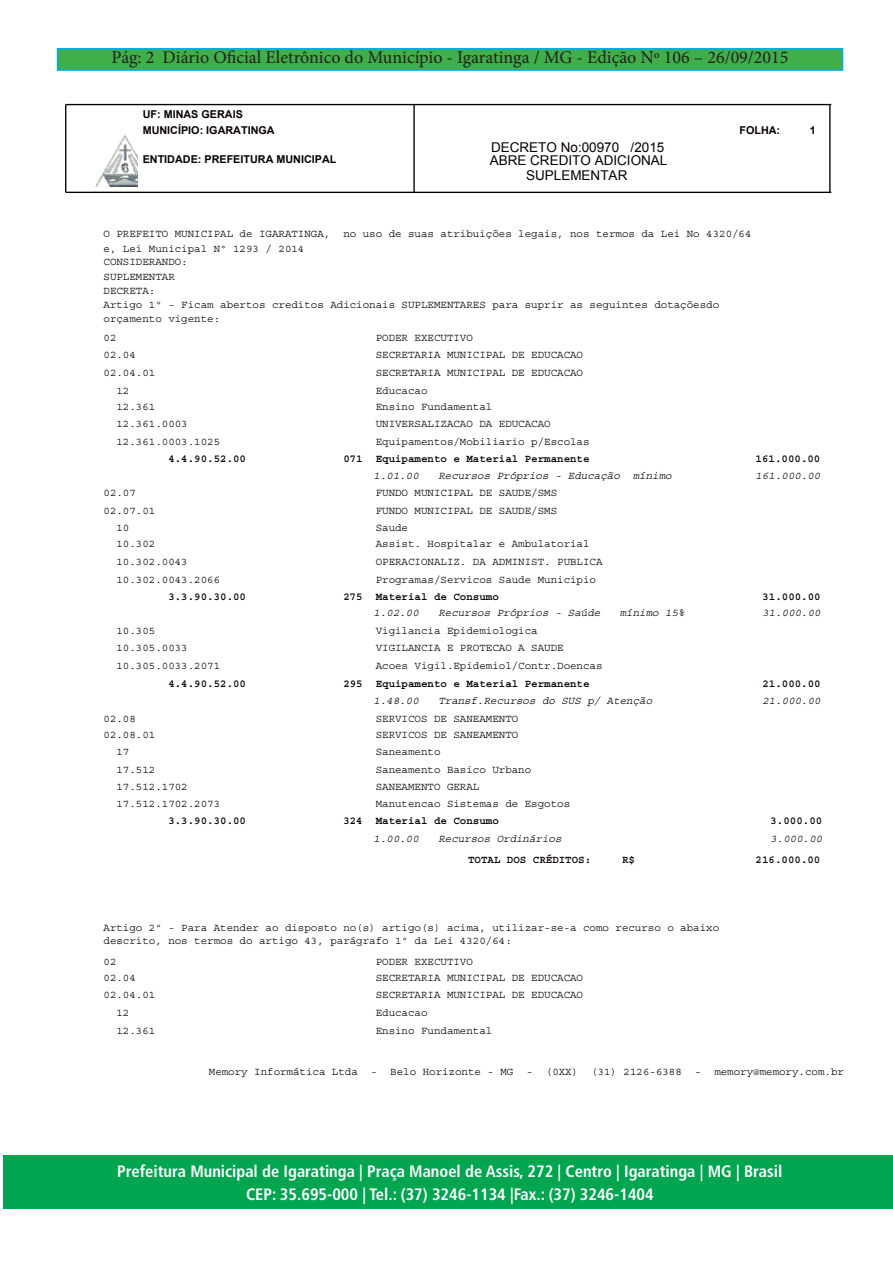
<style>
.page{position:relative;width:893px;height:1263px;background:#fff}
.page>*{position:absolute;margin:0;border:0;box-sizing:border-box;transform-origin:0 0}
.t1{font:18px "Minion Pro";color:#231f20}
.t2{font:700 condensed 16.5px "Frutiger LT Std";color:#fff}
.t3{font:13.5px/13.5px "Arial";color:#080000}
.t4{font:10.8px/14.9px "Courier Std";color:#080000}
.t5{font:700 10.8px "Courier Std";color:#080000}
.t6{font:italic 10.8px "Courier Std";color:#080000}
.t7{font:700 10.8px "Arial";color:#080000}
</style>
<div class="page">
<div style="left:4px;top:1155px;width:889px;height:54px;background:#00a54f"></div>
<div style="left:58px;top:49px;width:784px;height:21px;background:#40ae49"></div>
<div style="left:57px;top:48px;width:786px;height:23px;border:2px solid #00aeef"></div>
<hr style="left:66px;top:104px;width:765px;height:1px;background:#000">
<hr style="left:66px;top:192px;width:765px;height:1px;background:#000">
<hr style="left:65px;top:105px;width:1px;height:87px;background:#000">
<hr style="left:829px;top:105px;width:2px;height:87px;background:#000">
<img style="left:87px;top:133px;width:50px;height:54px">
<hr style="left:413px;top:105px;width:2px;height:87px;background:#000">
<p class="t1" style="left:112px;top:45px;width:678px">Pág: 2 Diário Oficial Eletrônico do Município - Igaratinga / MG - Edição Nº 106 – 26/09/2015</p>
<p class="t7" style="left:143px;top:107px;width:102px">UF: MINAS GERAIS</p>
<p class="t7" style="left:143px;top:123px;width:133px">MUNICÍPIO: IGARATINGA</p>
<p class="t7" style="left:143px;top:152px;width:195px">ENTIDADE: PREFEITURA MUNICIPAL</p>
<p class="t3" style="left:490px;top:140px;width:179px">DECRETO No:00970 /2015<br>ABRE CREDITO ADICIONAL</p>
<p class="t3" style="left:526px;top:169px;width:103px">SUPLEMENTAR</p>
<p class="t7" style="left:739px;top:123px;width:42px">FOLHA:</p>
<p class="t7" style="left:810px;top:123px;width:8px">1</p>
<p class="t4" style="left:104px;top:226px;width:649px">O PREFEITO MUNICIPAL de IGARATINGA, no uso de suas atribuições legais, nos termos da Lei No 4320/64 e, Lei Municipal Nº 1293 / 2014</p>
<p class="t4" style="left:104px;top:255px;width:86px">CONSIDERANDO:<br>SUPLEMENTAR</p>
<p class="t4" style="left:104px;top:283px;width:617px">DECRETA:<br>Artigo 1º - Ficam abertos creditos Adicionais SUPLEMENTARES para suprir as seguintes dotaçõesdo</p>
<p class="t4" style="left:104px;top:309px;width:118px;line-height:18.9px">orçamento vigente:<br>02</p>
<p class="t4" style="left:376px;top:330px;width:99px">PODER EXECUTIVO</p>
<p class="t4" style="left:104px;top:348px;width:34px">02.04</p>
<p class="t4" style="left:376px;top:348px;width:209px">SECRETARIA MUNICIPAL DE EDUCACAO</p>
<p class="t4" style="left:104px;top:365px;width:53px">02.04.01</p>
<p class="t4" style="left:376px;top:365px;width:209px">SECRETARIA MUNICIPAL DE EDUCACAO</p>
<p class="t4" style="left:117px;top:383px;width:14px">12</p>
<p class="t4" style="left:376px;top:383px;width:53px">Educacao</p>
<p class="t4" style="left:117px;top:399px;width:40px">12.361</p>
<p class="t4" style="left:376px;top:399px;width:118px">Ensino Fundamental</p>
<p class="t4" style="left:117px;top:417px;width:73px">12.361.0003</p>
<p class="t4" style="left:376px;top:417px;width:176px">UNIVERSALIZACAO DA EDUCACAO</p>
<p class="t4" style="left:117px;top:434px;width:105px">12.361.0003.1025</p>
<p class="t4" style="left:376px;top:434px;width:215px">Equipamentos/Mobiliario p/Escolas</p>
<p class="t5" style="left:168px;top:453px;width:79px">4.4.90.52.00</p>
<p class="t5" style="left:343px;top:453px;width:248px">071 Equipamento e Material Permanente</p>
<p class="t5" style="left:756px;top:453px;width:66px">161.000.00</p>
<p class="t6" style="left:374px;top:469px;width:47px">1.01.00</p>
<p class="t6" style="left:438px;top:469px;width:235px">Recursos Próprios - Educação mínimo</p>
<p class="t6" style="left:756px;top:469px;width:66px">161.000.00</p>
<p class="t4" style="left:104px;top:485px;width:34px">02.07</p>
<p class="t4" style="left:376px;top:485px;width:183px">FUNDO MUNICIPAL DE SAUDE/SMS</p>
<p class="t4" style="left:104px;top:503px;width:53px">02.07.01</p>
<p class="t4" style="left:376px;top:503px;width:183px">FUNDO MUNICIPAL DE SAUDE/SMS</p>
<p class="t4" style="left:117px;top:520px;width:14px">10</p>
<p class="t4" style="left:376px;top:520px;width:34px">Saude</p>
<p class="t4" style="left:117px;top:537px;width:40px">10.302</p>
<p class="t4" style="left:376px;top:537px;width:215px">Assist. Hospitalar e Ambulatorial</p>
<p class="t4" style="left:117px;top:554px;width:73px">10.302.0043</p>
<p class="t4" style="left:376px;top:554px;width:228px">OPERACIONALIZ. DA ADMINIST. PUBLICA</p>
<p class="t4" style="left:117px;top:572px;width:105px">10.302.0043.2066</p>
<p class="t4" style="left:376px;top:572px;width:222px">Programas/Servicos Saude Municipio</p>
<p class="t5" style="left:168px;top:591px;width:79px">3.3.90.30.00</p>
<p class="t5" style="left:343px;top:591px;width:157px">275 Material de Consumo</p>
<p class="t5" style="left:762px;top:591px;width:60px">31.000.00</p>
<p class="t6" style="left:374px;top:607px;width:47px">1.02.00</p>
<p class="t6" style="left:438px;top:607px;width:163px">Recursos Próprios - Saúde</p>
<p class="t6" style="left:620px;top:607px;width:66px">mínimo 15%</p>
<p class="t6" style="left:762px;top:607px;width:60px">31.000.00</p>
<p class="t4" style="left:117px;top:623px;width:40px">10.305</p>
<p class="t4" style="left:376px;top:623px;width:163px">Vigilancia Epidemiologica</p>
<p class="t4" style="left:117px;top:641px;width:73px">10.305.0033</p>
<p class="t4" style="left:376px;top:641px;width:189px">VIGILANCIA E PROTECAO A SAUDE</p>
<p class="t4" style="left:117px;top:658px;width:105px">10.305.0033.2071</p>
<p class="t4" style="left:376px;top:658px;width:228px">Acoes Vigil.Epidemiol/Contr.Doencas</p>
<p class="t5" style="left:168px;top:677px;width:79px">4.4.90.52.00</p>
<p class="t5" style="left:343px;top:677px;width:248px">295 Equipamento e Material Permanente</p>
<p class="t5" style="left:762px;top:677px;width:60px">21.000.00</p>
<p class="t6" style="left:374px;top:695px;width:47px">1.48.00</p>
<p class="t6" style="left:438px;top:695px;width:215px">Transf.Recursos do SUS p/ Atenção</p>
<p class="t6" style="left:762px;top:695px;width:60px">21.000.00</p>
<p class="t4" style="left:104px;top:711px;width:34px">02.08</p>
<p class="t4" style="left:376px;top:711px;width:144px">SERVICOS DE SANEAMENTO</p>
<p class="t4" style="left:104px;top:727px;width:53px">02.08.01</p>
<p class="t4" style="left:376px;top:727px;width:144px">SERVICOS DE SANEAMENTO</p>
<p class="t4" style="left:117px;top:745px;width:14px">17</p>
<p class="t4" style="left:376px;top:745px;width:66px">Saneamento</p>
<p class="t4" style="left:117px;top:762px;width:40px">17.512</p>
<p class="t4" style="left:376px;top:762px;width:157px">Saneamento Basico Urbano</p>
<p class="t4" style="left:117px;top:780px;width:73px">17.512.1702</p>
<p class="t4" style="left:376px;top:780px;width:105px">SANEAMENTO GERAL</p>
<p class="t4" style="left:117px;top:796px;width:105px">17.512.1702.2073</p>
<p class="t4" style="left:376px;top:796px;width:196px">Manutencao Sistemas de Esgotos</p>
<p class="t5" style="left:168px;top:815px;width:79px">3.3.90.30.00</p>
<p class="t5" style="left:343px;top:815px;width:157px">324 Material de Consumo</p>
<p class="t5" style="left:770px;top:815px;width:53px">3.000.00</p>
<p class="t6" style="left:374px;top:832px;width:47px">1.00.00</p>
<p class="t6" style="left:438px;top:832px;width:125px">Recursos Ordinários</p>
<p class="t6" style="left:770px;top:832px;width:53px">3.000.00</p>
<p class="t5" style="left:468px;top:854px;width:125px">TOTAL DOS CRÉDITOS:</p>
<p class="t5" style="left:622px;top:854px;width:14px">R$</p>
<p class="t5" style="left:756px;top:854px;width:66px">216.000.00</p>
<p class="t4" style="left:104px;top:921px;width:617px;line-height:13.5px">Artigo 2º - Para Atender ao disposto no(s) artigo(s) acima, utilizar-se-a como recurso o abaixo descrito, nos termos do artigo 43, parágrafo 1º da Lei 4320/64:</p>
<p class="t4" style="left:104px;top:954px;width:14px">02</p>
<p class="t4" style="left:376px;top:954px;width:99px">PODER EXECUTIVO</p>
<p class="t4" style="left:104px;top:970px;width:34px">02.04</p>
<p class="t4" style="left:376px;top:970px;width:209px">SECRETARIA MUNICIPAL DE EDUCACAO</p>
<p class="t4" style="left:104px;top:988px;width:53px">02.04.01</p>
<p class="t4" style="left:376px;top:988px;width:209px">SECRETARIA MUNICIPAL DE EDUCACAO</p>
<p class="t4" style="left:117px;top:1005px;width:14px">12</p>
<p class="t4" style="left:376px;top:1005px;width:53px">Educacao</p>
<p class="t4" style="left:117px;top:1023px;width:40px">12.361</p>
<p class="t4" style="left:376px;top:1023px;width:118px">Ensino Fundamental</p>
<p class="t4" style="left:209px;top:1065px;width:637px">Memory Informática Ltda - Belo Horizonte - MG - (0XX) (31) 2126-6388 - memory@memory.com.br</p>
<p class="t2" style="left:117px;top:1161px;width:667px">Prefeitura Municipal de Igaratinga | Praça Manoel de Assis, 272 | Centro | Igaratinga | MG | Brasil</p>
<p class="t2" style="left:246px;top:1184px;width:409px">CEP: 35.695-000 | Tel.: (37) 3246-1134 |Fax.: (37) 3246-1404</p>
</div>
